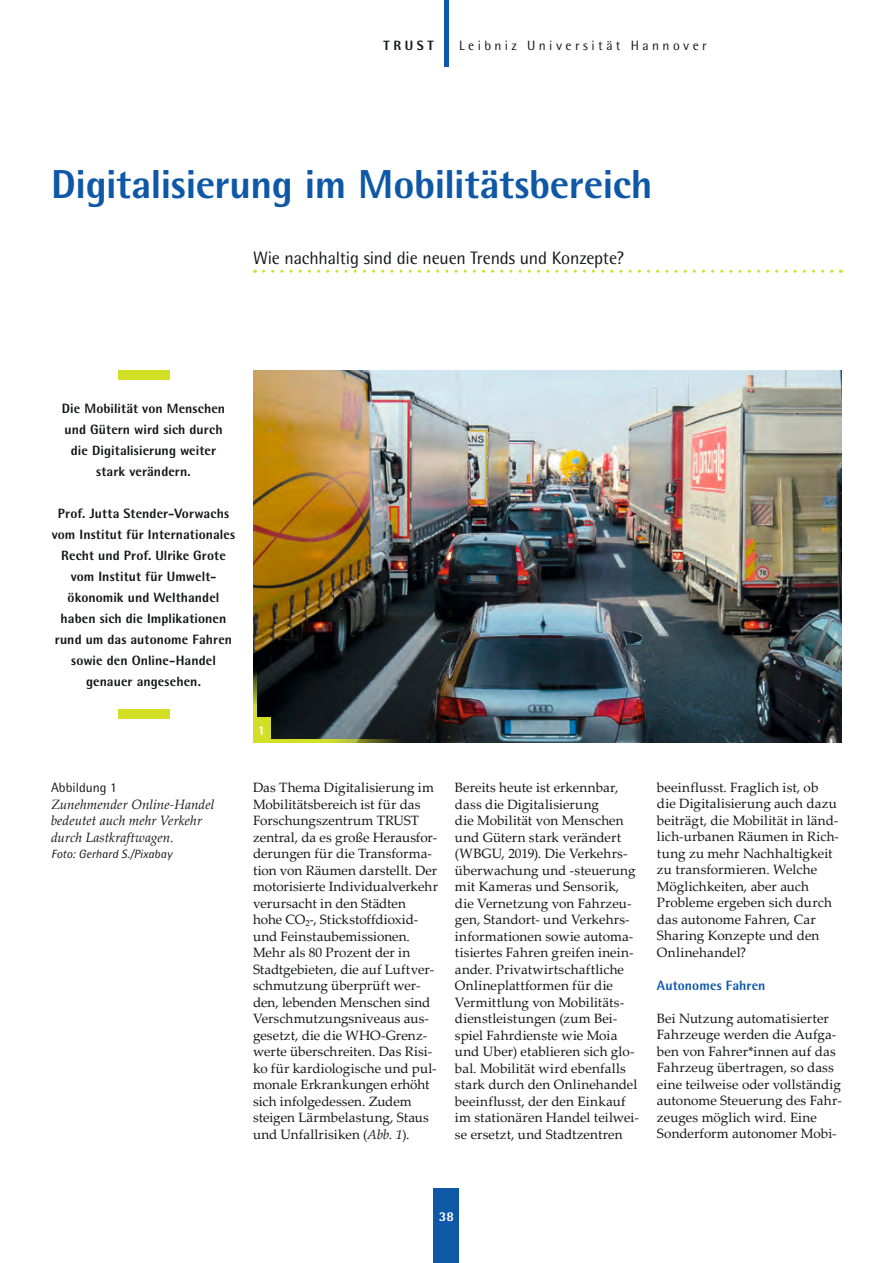
<style>
.page{position:relative;width:893px;height:1263px;background:#fff}
.page>*{position:absolute;margin:0;border:0;box-sizing:border-box;transform-origin:0 0}
.t1{font:800 40.5px "Rotis Semi Sans";letter-spacing:-.01em;color:#0e58a7}
.t2{font:18px "Rotis Semi Sans";letter-spacing:-.01em;color:#151616}
.t3{font:13.5px/16.5px "Palatino Linotype";letter-spacing:.005em;color:#151616}
.t4{font:800 13.5px/21px "Rotis Semi Sans";letter-spacing:.005em;color:#151616;text-align:center}
.t5{font:italic 13.5px/16.5px "Palatino Linotype";letter-spacing:.005em;color:#151616}
.t6{font:13.5px "Rotis Semi Sans";letter-spacing:.255em;color:#151616}
.t7{font:800 13.5px "Rotis Semi Sans";letter-spacing:.01em;color:#0e58a7}
.t8{font:800 13.5px "Rotis Semi Sans";color:#fff}
.t9{font:italic 12px "Rotis Semi Sans";letter-spacing:.01em;color:#151616}
.s1{font-family:"Rotis Semi Sans";font-style:normal}
.s2{font-style:italic}
</style>
<div class="page">
<div style="left:444px;top:0;width:5px;height:66px;background:#0e58a7"></div>
<div style="left:434px;top:1188px;width:25px;height:75px;background:#0e58a7"></div>
<img style="left:253px;top:370px;width:589px;height:373px">
<svg style="left:264px;top:270px;width:577px;height:3px"></svg>
<div style="left:118px;top:370px;width:51px;height:10px;background:#d3df24"></div>
<div style="left:118px;top:710px;width:51px;height:9px;background:#d3df24"></div>
<hr style="left:253px;top:651px;width:3px;height:91px;background:#d3df24">
<hr style="left:253px;top:739px;width:185px;height:3px;background:#d3df24">
<div style="left:253px;top:717px;width:17px;height:25px;background:#d3df24"></div>
<p class="t4" style="left:384px;top:34px;width:52px">TRUST</p>
<p class="t6" style="left:459px;top:37px;width:249px">Leibniz Universität Hannover</p>
<p class="t1" style="left:51px;top:159px;width:603px">Digitalisierung im Mobilitätsbereich</p>
<p class="t2" style="left:253px;top:247px;width:372px">Wie nachhaltig sind die neuen Trends und Konzepte?</p>
<p class="t4" style="left:62px;top:397px;width:165px">Die Mobilität von Menschen und Gütern wird sich durch die Digitalisierung weiter stark verändern.</p>
<p class="t4" style="left:52px;top:502px;width:185px">Prof. Jutta Stender-Vorwachs vom Institut für Internationales<br>Recht und Prof. Ulrike Grote vom Institut für Umwelt&shy;ökonomik und Welthandel haben sich die Implikationen rund um das autonome Fahren sowie den Online-Handel genauer angesehen.</p>
<p class="t8" style="left:258px;top:722px;width:9px">1</p>
<p class="t5" style="left:51px;top:779px;width:165px"><span class="s1">Abbildung 1<br></span>Zunehmender Online-Handel bedeutet auch mehr Verkehr durch Lastkraftwagen.</p>
<p class="t9" style="left:51px;top:847px;width:122px">Foto: Gerhard S./Pixabay</p>
<p class="t3" style="left:253px;top:779px;width:186px">Das Thema Digitalisierung im<br>Mobilitätsbereich ist für das<br>Forschungszentrum TRUST zentral, da es große Herausfor&shy;derungen für die Transforma&shy;tion von Räumen darstellt. Der motorisierte Individualverkehr verursacht in den Städten hohe CO<sub>2</sub>-, Stickstoffdioxid&shy;und Feinstaubemissionen.<br>Mehr als 80 Prozent der in<br>Stadtgebieten, die auf Luftver&shy;schmutzung überprüft wer&shy;den, lebenden Menschen sind<br>Verschmutzungsniveaus aus&shy;gesetzt, die die WHO-Grenz&shy;werte überschreiten. Das Risi&shy;ko für kardiologische und pul&shy;monale Erkrankungen erhöht sich infolgedessen. Zudem steigen Lärmbelastung, Staus und Unfallrisiken (<span class="s2">Abb. 1</span>).</p>
<p class="t3" style="left:455px;top:779px;width:185px">Bereits heute ist erkennbar, dass die Digitalisierung<br>die Mobilität von Menschen und Gütern stark verändert (WBGU, 2019). Die Verkehrs&shy;überwachung und -steuerung mit Kameras und Sensorik, die Vernetzung von Fahrzeu&shy;gen, Standort- und Verkehrs&shy;informationen sowie automa&shy;tisiertes Fahren greifen inein&shy;ander. Privatwirtschaftliche<br>Onlineplattformen für die<br>Vermittlung von Mobilitäts&shy;dienstleistungen (zum Bei&shy;spiel Fahrdienste wie Moia und Uber) etablieren sich glo&shy;bal. Mobilität wird ebenfalls stark durch den Onlinehandel beeinflusst, der den Einkauf im stationären Handel teilwei&shy;se ersetzt, und Stadtzentren</p>
<p class="t3" style="left:657px;top:779px;width:184px">beeinflusst. Fraglich ist, ob die Digitalisierung auch dazu beiträgt, die Mobilität in länd&shy;lich-urbanen Räumen in Rich&shy;tung zu mehr Nachhaltigkeit zu transformieren. Welche<br>Möglichkeiten, aber auch<br>Probleme ergeben sich durch das autonome Fahren, Car<br>Sharing Konzepte und den<br>Onlinehandel?</p>
<p class="t7" style="left:657px;top:977px;width:110px">Autonomes Fahren</p>
<p class="t3" style="left:657px;top:1009px;width:186px">Bei Nutzung automatisierter<br>Fahrzeuge werden die Aufga&shy;ben von Fahrer*innen auf das<br>Fahrzeug übertragen, so dass eine teilweise oder vollständig autonome Steuerung des Fahr&shy;zeuges möglich wird. Eine<br>Sonderform autonomer Mobi-</p>
<p class="t8" style="left:439px;top:1208px;width:17px">38</p>
</div>
